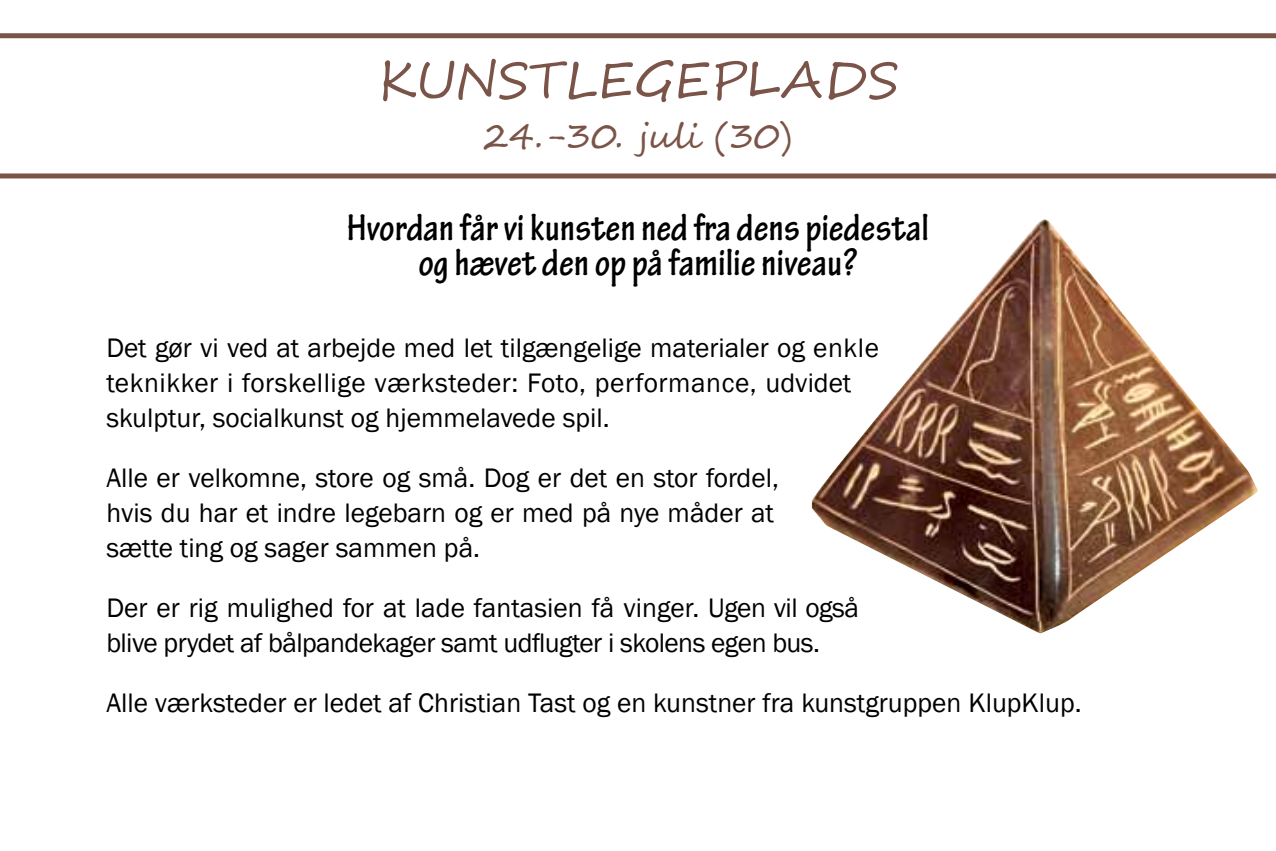
<style>
.page{position:relative;width:1276px;height:851px;background:#fff}
.page>*{position:absolute;margin:0;border:0;box-sizing:border-box;transform-origin:0 0}
.t1{font:50px "Segoe Script";color:#7b5449}
.t2{font:700 condensed 40px/35px "Tekton Pro";color:#000;text-align:center}
.t3{font:35px "Segoe Script";color:#7b5449}
.t4{font:27.5px/35px "Franklin Gothic";color:#000}
.t5{font:27.5px/35px "Franklin Gothic";letter-spacing:-.02em;color:#000}
</style>
<div class="page">
<div style="left:0;top:173px;width:1276px;height:5px;background:#7b5449"></div>
<div style="left:0;top:33px;width:1276px;height:5px;background:#7b5449"></div>
<img style="left:812px;top:219px;width:446px;height:414px">
<h1 class="t1" style="left:377px;top:39px;width:523px">KUNSTLEGEPLADS</h1>
<p class="t3" style="left:483px;top:107px;width:311px">24.-30. juli (30)</p>
<h2 class="t2" style="left:347px;top:211px;width:584px">Hvordan får vi kunsten ned fra dens piedestal og hævet den op på familie niveau?</h2>
<p class="t4" style="left:106px;top:331px;width:774px">Det gør vi ved at arbejde med let tilgængelige materialer og enkle teknikker i forskellige værksteder: Foto, performance, udvidet skulptur, socialkunst og hjemmelavede spil.</p>
<p class="t4" style="left:106px;top:461px;width:674px">Alle er velkomne, store og små. Dog er det en stor fordel, hvis du har et indre legebarn og er med på nye måder at sætte ting og sager sammen på.</p>
<p class="t5" style="left:106px;top:591px;width:754px">Der er rig mulighed for at lade fantasien få vinger. Ugen vil også blive prydet af bålpandekager samt udflugter i skolens egen bus.</p>
<p class="t4" style="left:106px;top:686px;width:977px">Alle værksteder er ledet af Christian Tast og en kunstner fra kunstgruppen KlupKlup.</p>
</div>
